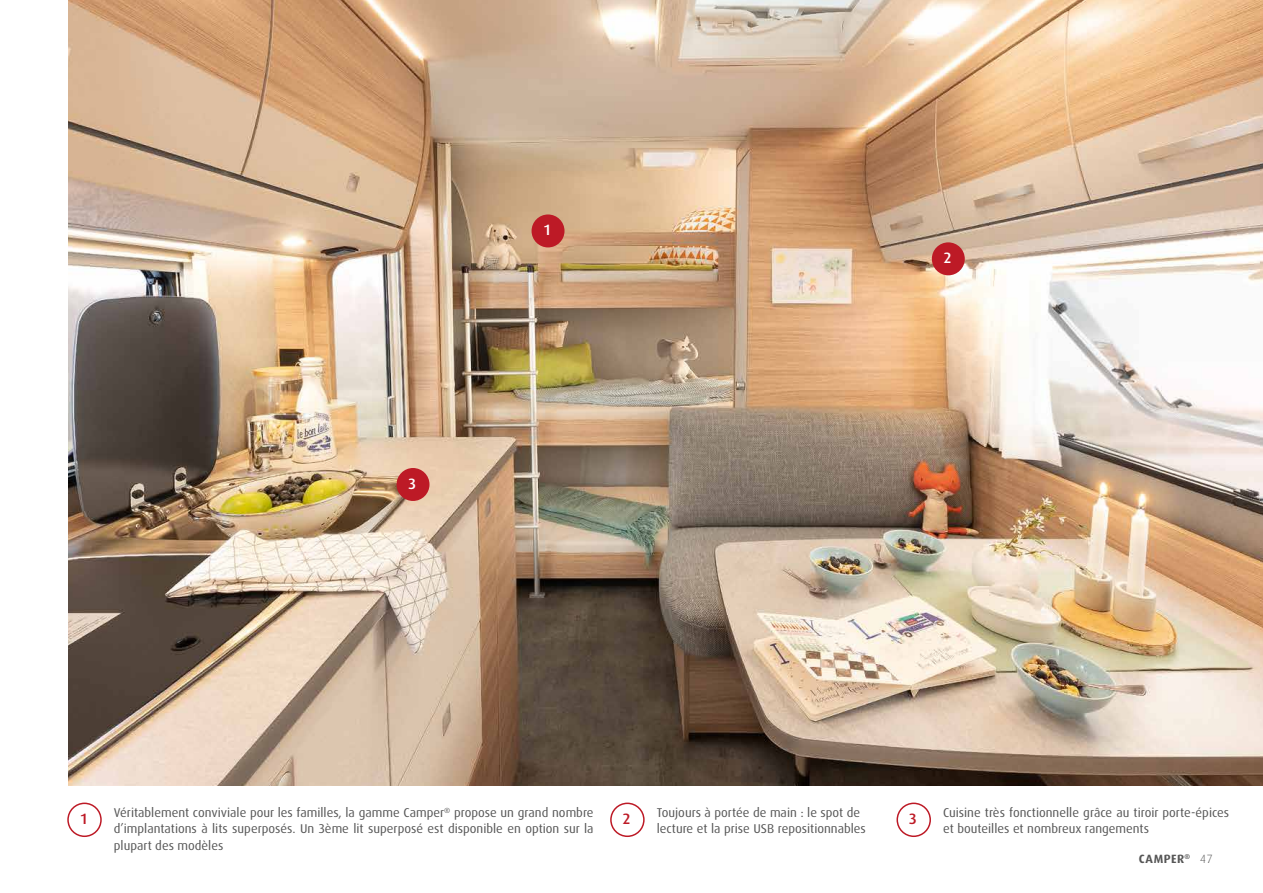
<style>
.page{position:relative;width:1263px;height:893px;background:#fff}
.page>*{position:absolute;margin:0;border:0;box-sizing:border-box;transform-origin:0 0}
.t1{font:500 15px "Dax Pro";color:#fff}
.t2{font:500 15px "Dax Pro";color:#bd1a26}
.t3{font:12.75px/16.5px "Dax OT";color:#565656;text-align:justify}
.t4{font:12.75px/16.5px "Dax Pro";color:#565656}
.t5{font:700 12px "Dax Pro";letter-spacing:.045em;color:#565656}
.s1{font-family:"Dax OT";font-weight:300}
</style>
<div class="page">
<img style="left:68px;top:0;width:1195px;height:786px">
<div style="left:531px;top:214px;width:33px;height:33px;background:#bd1a26;border-radius:50%"></div>
<div style="left:932px;top:242px;width:33px;height:33px;background:#bd1a26;border-radius:50%"></div>
<div style="left:396px;top:468px;width:33px;height:33px;background:#bd1a26;border-radius:50%"></div>
<div style="left:67px;top:803px;width:35px;height:34px;border:2px solid #bd1a26;border-radius:50%"></div>
<div style="left:610px;top:803px;width:35px;height:34px;border:2px solid #bd1a26;border-radius:50%"></div>
<div style="left:896px;top:803px;width:35px;height:34px;border:2px solid #bd1a26;border-radius:50%"></div>
<p class="t1" style="left:409px;top:474px;width:9px">3</p>
<p class="t1" style="left:544px;top:220px;width:8px">1</p>
<p class="t1" style="left:944px;top:248px;width:9px">2</p>
<p class="t3" style="left:114px;top:804px;width:481px">Véritablement conviviale pour les familles, la gamme Camper<sup>®</sup> propose un grand nombre d’implantations à lits superposés. Un 3ème lit superposé est disponible en option sur la plupart des modèles</p>
<p class="t4" style="left:657px;top:804px;width:211px">Toujours à portée de main : le spot de lecture et la prise USB repositionnables</p>
<p class="t4" style="left:943px;top:804px;width:288px">Cuisine très fonctionnelle grâce au tiroir porte-épices et bouteilles et nombreux rangements</p>
<p class="t2" style="left:81px;top:809px;width:8px">1</p>
<p class="t2" style="left:623px;top:809px;width:9px">2</p>
<p class="t2" style="left:909px;top:809px;width:9px">3</p>
<p class="t5" style="left:1139px;top:851px;width:75px">CAMPER<sup>®</sup> <span class="s1">47</span></p>
</div>
